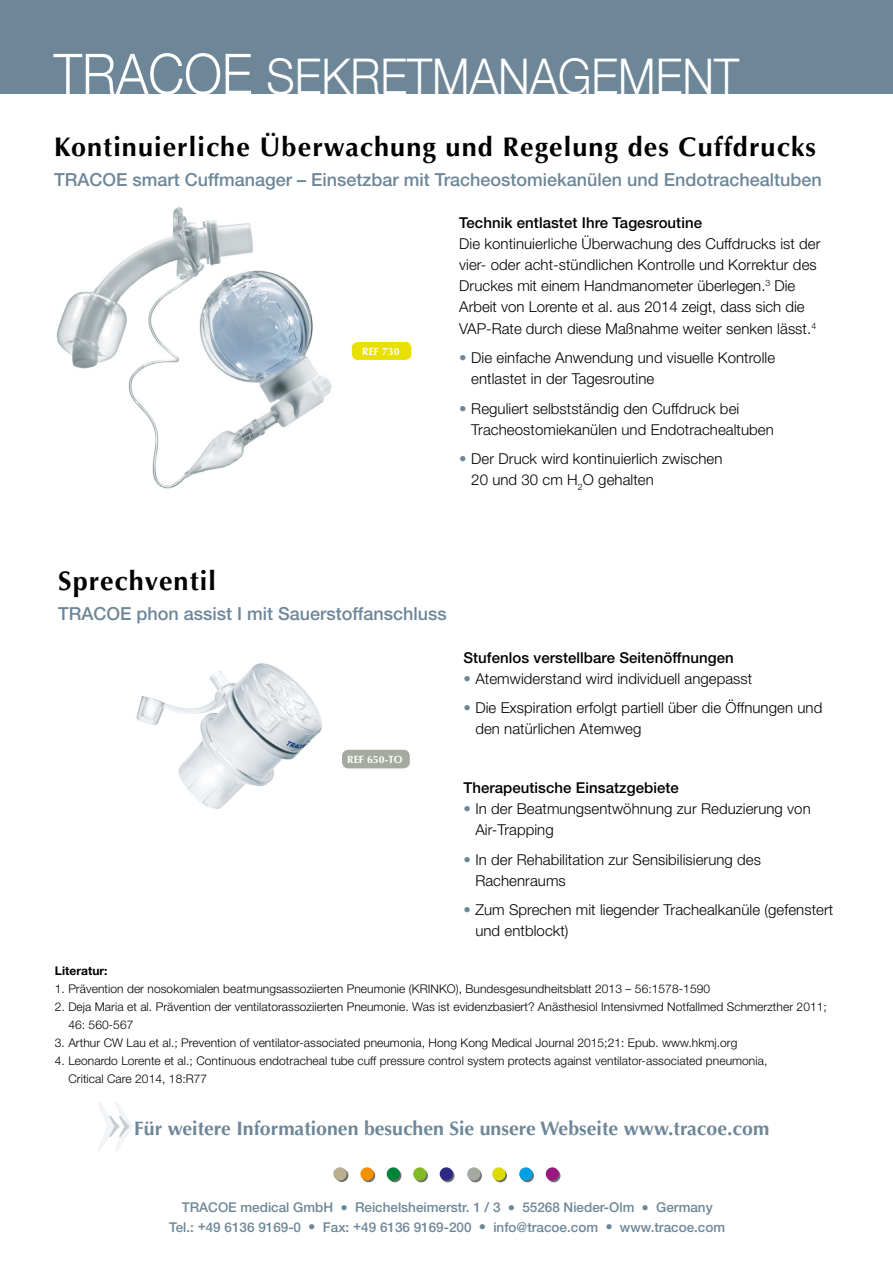
<style>
.page{position:relative;width:893px;height:1263px;background:#fff}
.page>*{position:absolute;margin:0;border:0;box-sizing:border-box;transform-origin:0 0}
.t1{font:139.8px "Minion Pro";color:#f3f4f6;scale:.75 1}
.t2{font:59.25px "Minion Pro";color:#c6ccd4}
.t3{font:300 49.5px "Helvetica Neue LT Pro";color:#fff;scale:.91 1}
.t4{font:700 27px "Optima LT Std";letter-spacing:.04em;color:#000}
.t5{font:700 19.5px "Optima LT Std";color:#6e8798}
.t6{font:500 18px "Helvetica Neue LT Pro";color:#6e8798}
.t7{font:300 15px/21px "Helvetica Neue LT Pro";letter-spacing:.005em;color:#000}
.t8{font:500 15px "Helvetica Neue LT Pro";letter-spacing:.005em;color:#000}
.t9{font:500 13.5px/19.5px "Helvetica Neue LT Pro";color:#6e8798;text-align:center}
.t10{font:300 12px/18px "Helvetica Neue LT Std";letter-spacing:.005em;color:#000}
.t11{font:700 12px "Helvetica Neue LT Std";letter-spacing:.005em;color:#000}
.t12{font:700 10.5px "Optima LT Std";color:#fff}
.s1{font-size:56.1px}
.s2{color:#6e8798}
</style>
<div class="page">
<div style="left:0;top:0;width:893px;height:94px;background:#6e8798"></div>
<svg style="left:388px;top:1169px;width:13px;height:13px"></svg>
<svg style="left:441px;top:1169px;width:13px;height:13px"></svg>
<svg style="left:469px;top:1169px;width:13px;height:13px"></svg>
<svg style="left:494px;top:1169px;width:13px;height:13px"></svg>
<svg style="left:521px;top:1169px;width:13px;height:13px"></svg>
<svg style="left:547px;top:1169px;width:13px;height:13px"></svg>
<svg style="left:335px;top:1169px;width:13px;height:13px"></svg>
<div style="left:333px;top:1167px;width:14px;height:13px;background:#baae91;border-radius:50%"></div>
<svg style="left:362px;top:1169px;width:13px;height:13px"></svg>
<div style="left:360px;top:1167px;width:14px;height:13px;background:#f39100;border-radius:50%"></div>
<div style="left:387px;top:1167px;width:13px;height:13px;background:#00843a;border-radius:50%"></div>
<svg style="left:415px;top:1169px;width:13px;height:13px"></svg>
<div style="left:413px;top:1167px;width:13px;height:13px;background:#82bb24;border-radius:50%"></div>
<div style="left:440px;top:1167px;width:13px;height:13px;background:#2d2884;border-radius:50%"></div>
<div style="left:467px;top:1167px;width:13px;height:13px;background:#a4aaa0;border-radius:50%"></div>
<div style="left:492px;top:1167px;width:13px;height:13px;background:#dfda00;border-radius:50%"></div>
<div style="left:519px;top:1167px;width:13px;height:13px;background:#009ee3;border-radius:50%"></div>
<div style="left:546px;top:1167px;width:13px;height:13px;background:#981881;border-radius:50%"></div>
<img style="left:56px;top:207px;width:276px;height:282px">
<img style="left:136px;top:663px;width:186px;height:146px">
<div style="left:342px;top:750px;width:68px;height:18px;background:#a4aaa0;border-radius:6px"></div>
<div style="left:352px;top:342px;width:59px;height:18px;background:#e8e000;border-radius:6px"></div>
<h3 class="t3" style="left:54px;top:46px;width:755px"><span class="s1">TRACOE</span> SEKRETMANAGEMENT</h3>
<h3 class="t4" style="left:54px;top:131px;width:764px">Kontinuierliche Überwachung und Regelung des Cuffdrucks</h3>
<p class="t6" style="left:54px;top:169px;width:769px">TRACOE smart Cuffmanager – Einsetzbar mit Tracheostomiekanülen und Endotrachealtuben</p>
<p class="t8" style="left:459px;top:214px;width:244px">Technik entlastet Ihre Tagesroutine</p>
<p class="t7" style="left:459px;top:233px;width:363px">Die kontinuierliche Überwachung des Cuffdrucks ist der vier- oder acht-stündlichen Kontrolle und Korrektur des Druckes mit einem Handmanometer überlegen.<sup>3</sup> Die Arbeit von Lorente et al. aus 2014 zeigt, dass sich die VAP-Rate durch diese Maßnahme weiter senken lässt.<sup>4</sup></p>
<p class="t7" style="left:471px;top:347px;width:305px;text-indent:-12px"><span class="s2">•</span> Die einfache Anwendung und visuelle Kontrolle entlastet in der Tagesroutine</p>
<p class="t7" style="left:471px;top:398px;width:304px;text-indent:-12px"><span class="s2">•</span> Reguliert selbstständig den Cuffdruck bei<br>Tracheostomiekanülen und Endotrachealtuben</p>
<p class="t7" style="left:471px;top:448px;width:253px;text-indent:-12px"><span class="s2">•</span> Der Druck wird kontinuierlich zwischen<br>20 und 30 cm H<sub>2</sub>O gehalten</p>
<p class="t12" style="left:362px;top:345px;width:39px">REF 730</p>
<h3 class="t4" style="left:58px;top:565px;width:159px">Sprechventil</h3>
<p class="t6" style="left:58px;top:603px;width:390px">TRACOE phon assist I mit Sauerstoffanschluss</p>
<p class="t12" style="left:347px;top:753px;width:57px">REF 650-TO</p>
<p class="t8" style="left:463px;top:648px;width:272px">Stufenlos verstellbare Seitenöffnungen</p>
<p class="t7" style="left:463px;top:667px;width:290px"><span class="s2">•</span> Atemwiderstand wird individuell angepasst</p>
<p class="t7" style="left:475px;top:697px;width:348px;text-indent:-12px"><span class="s2">•</span> Die Exspiration erfolgt partiell über die Öffnungen und den natürlichen Atemweg</p>
<p class="t8" style="left:463px;top:779px;width:217px">Therapeutische Einsatzgebiete</p>
<p class="t7" style="left:475px;top:798px;width:337px;text-indent:-12px"><span class="s2">•</span> In der Beatmungsentwöhnung zur Reduzierung von<br>Air-Trapping</p>
<p class="t7" style="left:475px;top:848px;width:287px;text-indent:-12px"><span class="s2">•</span> In der Rehabilitation zur Sensibilisierung des<br>Rachenraums</p>
<p class="t7" style="left:475px;top:899px;width:359px;text-indent:-12px"><span class="s2">•</span> Zum Sprechen mit liegender Trachealkanüle (gefenstert und entblockt)</p>
<p class="t11" style="left:55px;top:963px;width:54px">Literatur:</p>
<p class="t10" style="left:55px;top:980px;width:657px">1. Prävention der nosokomialen beatmungsassoziierten Pneumonie (KRINKO), Bundesgesundheitsblatt 2013 – 56:1578-1590</p>
<p class="t10" style="left:68px;top:998px;width:760px;text-indent:-14px">2. Deja Maria et al. Prävention der ventilatorassoziierten Pneumonie. Was ist evidenzbasiert? Anästhesiol Intensivmed Notfallmed Schmerzther 2011;<br>46: 560-567</p>
<p class="t10" style="left:55px;top:1034px;width:684px">3. Arthur CW Lau et al.; Prevention of ventilator-associated pneumonia, Hong Kong Medical Journal 2015;21: Epub. www.hkmj.org</p>
<p class="t10" style="left:68px;top:1052px;width:700px;text-indent:-14px">4. Leonardo Lorente et al.; Continuous endotracheal tube cuff pressure control system protects against ventilator-associated pneumonia,<br>Critical Care 2014, 18:R77</p>
<h1 class="t1" style="left:92px;top:1035px;width:64px">»</h1>
<h2 class="t2" style="left:106px;top:1088px;width:28px">»</h2>
<h3 class="t5" style="left:134px;top:1117px;width:637px">Für weitere Informationen besuchen Sie unsere Webseite www.tracoe.com</h3>
<p class="t9" style="left:169px;top:1197px;width:557px">TRACOE medical GmbH ● Reichelsheimerstr. 1 / 3 ● 55268 Nieder-Olm ● Germany<br>Tel.: +49 6136 9169-0 ● Fax: +49 6136 9169-200 ● info@tracoe.com ● www.tracoe.com</p>
</div>
